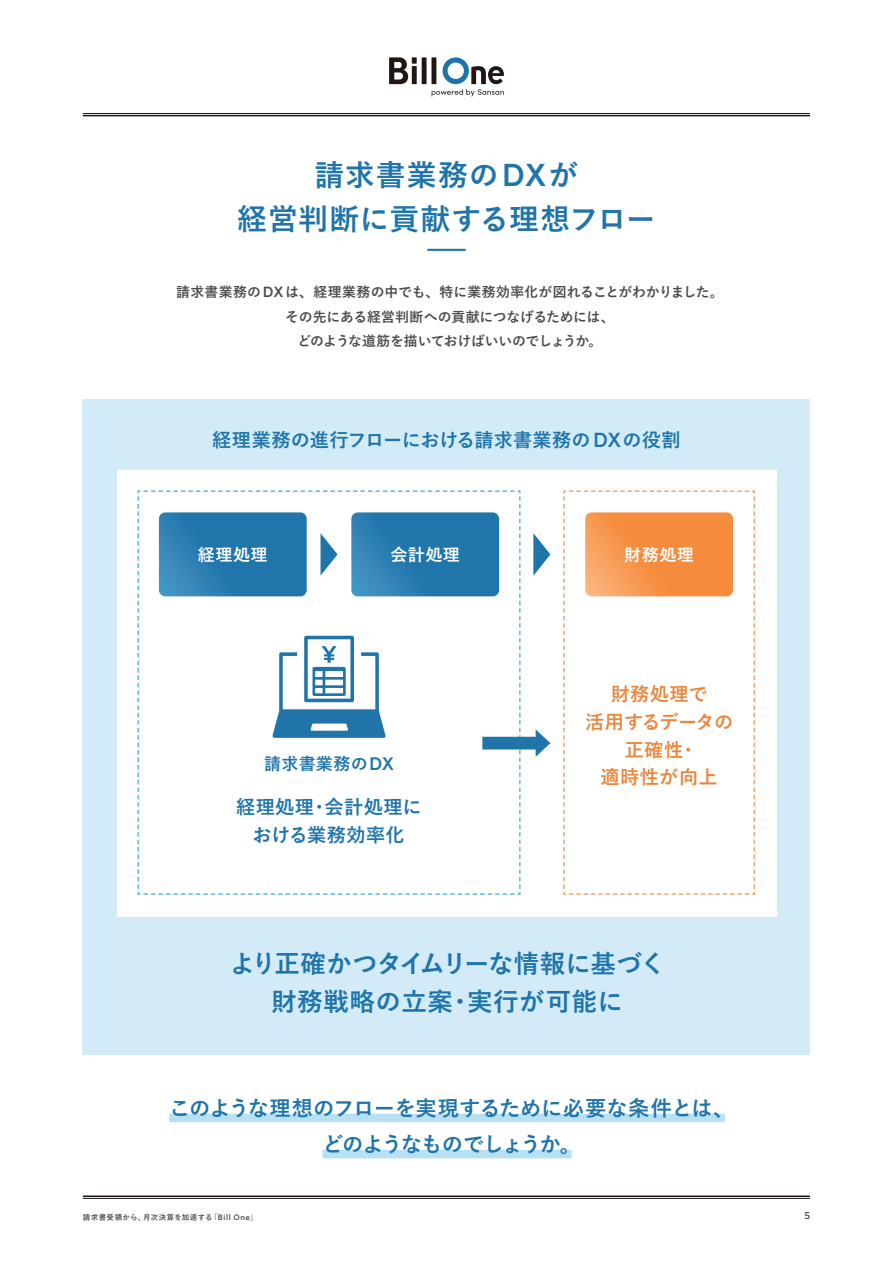
<style>
.page{position:relative;width:893px;height:1263px;background:#fff}
.page>*{position:absolute;margin:0;border:0;box-sizing:border-box;transform-origin:0 0}
.t1{font:700 29.7px/44.7px "Yu Go";letter-spacing:.03em;color:#1f74aa;text-align:center}
.t2{font:700 25.5px/38.2px "Yu Go";letter-spacing:.01em;color:#1f74aa;text-align:center}
.t3{font:700 21.3px/36.2px "Yu Go";letter-spacing:-.035em;color:#1f74aa;text-align:center}
.t4{font:700 19.2px/27.6px "Yu Go";letter-spacing:.01em;color:#1f74aa;text-align:center}
.t5{font:700 19.2px/27.6px "Yu Go";letter-spacing:.025em;color:#e8883f;text-align:center}
.t6{font:700 16.95px "Yu Go";letter-spacing:.035em;color:#fff}
.t7{font:700 16.95px "Yu Go";letter-spacing:.015em;color:#1f74aa}
.t8{font:700 13.8px/24.5px "Yu Go";letter-spacing:-.015em;color:#4c4b4c;text-align:center}
.t9{font:700 11.7px "Texta";color:#4c4b4c}
.t10{font:700 7.5px "Yu Go";letter-spacing:.06em;color:#4c4b4c}
.s1{font-family:"Sofia Pro";font-weight:600;font-size:32.1px}
.s2{font-family:"Sofia Pro";font-weight:600;font-size:14.85px}
.s3{font-family:"Sofia Pro";font-weight:600;font-size:20.7px}
.s4{font-family:"Sofia Pro";font-weight:600;font-size:18.3px}
.s5{font-family:"Sofia Pro";font-weight:600;font-size:8.1px}
</style>
<div class="page">
<div style="left:422px;top:57px;width:5px;height:27px;background:#201714"></div>
<div style="left:431px;top:57px;width:5px;height:27px;background:#928e8c"></div>
<svg style="left:389px;top:57px;width:28px;height:27px"></svg>
<svg style="left:432px;top:57px;width:72px;height:40px"></svg>
<hr style="left:83px;top:113px;width:727px;height:1px;background:#231f20">
<hr style="left:83px;top:115px;width:727px;height:1px;background:#231f20">
<hr style="left:83px;top:1195px;width:727px;height:2px;background:#231f20">
<hr style="left:83px;top:1198px;width:727px;height:1px;background:#231f20">
<hr style="left:427px;top:249px;width:39px;height:2px;background:#1f74aa">
<div style="left:169px;top:1114px;width:556px;height:8px;background:#b7e0f3"></div>
<div style="left:322px;top:1150px;width:250px;height:8px;background:#b7e0f3"></div>
<div style="left:83px;top:399px;width:727px;height:655px;background:#d2ebf7"></div>
<div style="left:117px;top:470px;width:659px;height:446px;background:#fff"></div>
<svg style="left:137px;top:490px;width:384px;height:405px"></svg>
<svg style="left:533px;top:533px;width:17px;height:43px"></svg>
<div style="left:482px;top:737px;width:59px;height:12px;background:#1f74aa"></div>
<svg style="left:536px;top:730px;width:14px;height:27px"></svg>
<svg style="left:563px;top:490px;width:192px;height:405px"></svg>
<h1 class="t1" style="left:237px;top:153px;width:420px">請求書業務の<span class="s1">DX</span>が<br>経営判断に貢献する理想フロー</h1>
<p class="t8" style="left:176px;top:280px;width:549px">請求書業務の<span class="s2">DX</span>は、経理業務の中でも、特に業務効率化が図れることがわかりました。その先にある経営判断への貢献につなげるためには、<br>どのような道筋を描いておけばいいのでしょうか。</p>
<h3 class="t4" style="left:212px;top:427px;width:470px">経理業務の進行フローにおける請求書業務の<span class="s3">DX</span>の役割</h3>
<p class="t6" style="left:198px;top:545px;width:71px">経理処理</p>
<p class="t6" style="left:391px;top:545px;width:71px">会計処理</p>
<p class="t6" style="left:624px;top:545px;width:71px">財務処理</p>
<p class="t7" style="left:264px;top:754px;width:131px">請求書業務の<span class="s4">DX</span></p>
<h3 class="t4" style="left:236px;top:794px;width:187px">経理処理・会計処理における業務効率化</h3>
<h3 class="t5" style="left:585px;top:681px;width:149px">財務処理で<br>活用するデータの正確性・<br>適時性が向上</h3>
<h2 class="t2" style="left:230px;top:945px;width:437px">より正確かつタイムリーな情報に基づく財務戦略の立案・実行が可能に</h2>
<h3 class="t3" style="left:169px;top:1090px;width:567px">このような理想のフローを実現するために必要な条件とは、どのようなものでしょうか。</h3>
<p class="t10" style="left:83px;top:1212px;width:176px">請求書受領から、月次決算を加速する「<span class="s5">Bill One</span>」</p>
<p class="t9" style="left:804px;top:1209px;width:7px">5</p>
</div>
